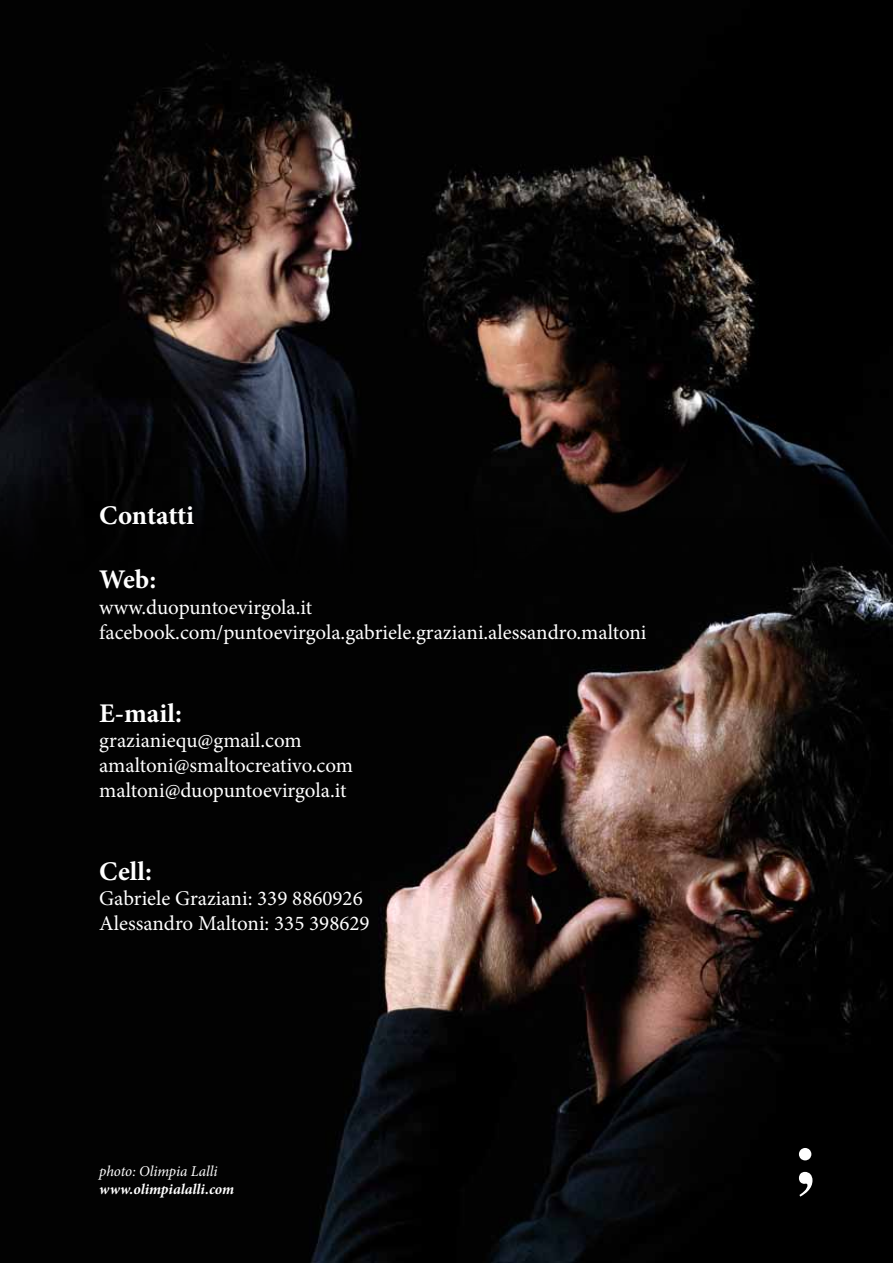
<style>
.page{position:relative;width:893px;height:1263px;background:#fff}
.page>*{position:absolute;margin:0;border:0;box-sizing:border-box;transform-origin:0 0}
.t1{font:700 27px "Minion Pro";letter-spacing:-.005em;color:#fff}
.t2{font:21px/25.2px "Minion Pro";color:#fff}
.t3{font:italic 700 15px "Minion Pro";letter-spacing:-.005em;color:#fff}
.t4{font:italic 15px "Minion Pro";letter-spacing:-.01em;color:#fff}
</style>
<div class="page">
<img style="left:0;top:574px;width:893px;height:689px">
<img style="left:0;top:0;width:893px;height:574px">
<svg style="left:774px;top:1144px;width:65px;height:62px;background:#131313"></svg>
<p class="t1" style="left:99px;top:496px;width:96px">Contatti</p>
<p class="t1" style="left:99px;top:561px;width:58px">Web:</p>
<p class="t2" style="left:99px;top:594px;width:549px">www.duopuntoevirgola.it facebook.com/puntoevirgola.gabriele.graziani.alessandro.maltoni</p>
<p class="t1" style="left:99px;top:694px;width:84px">E-mail:</p>
<p class="t2" style="left:99px;top:727px;width:255px">grazianiequ@gmail.com amaltoni@smaltocreativo.com maltoni@duopuntoevirgola.it</p>
<p class="t1" style="left:99px;top:852px;width:54px">Cell:</p>
<p class="t2" style="left:99px;top:886px;width:272px">Gabriele Graziani: 339 8860926<br>Alessandro Maltoni: 335 398629</p>
<p class="t4" style="left:99px;top:1161px;width:120px">photo: Olimpia Lalli</p>
<p class="t3" style="left:99px;top:1178px;width:137px">www.olimpialalli.com</p>
</div>
